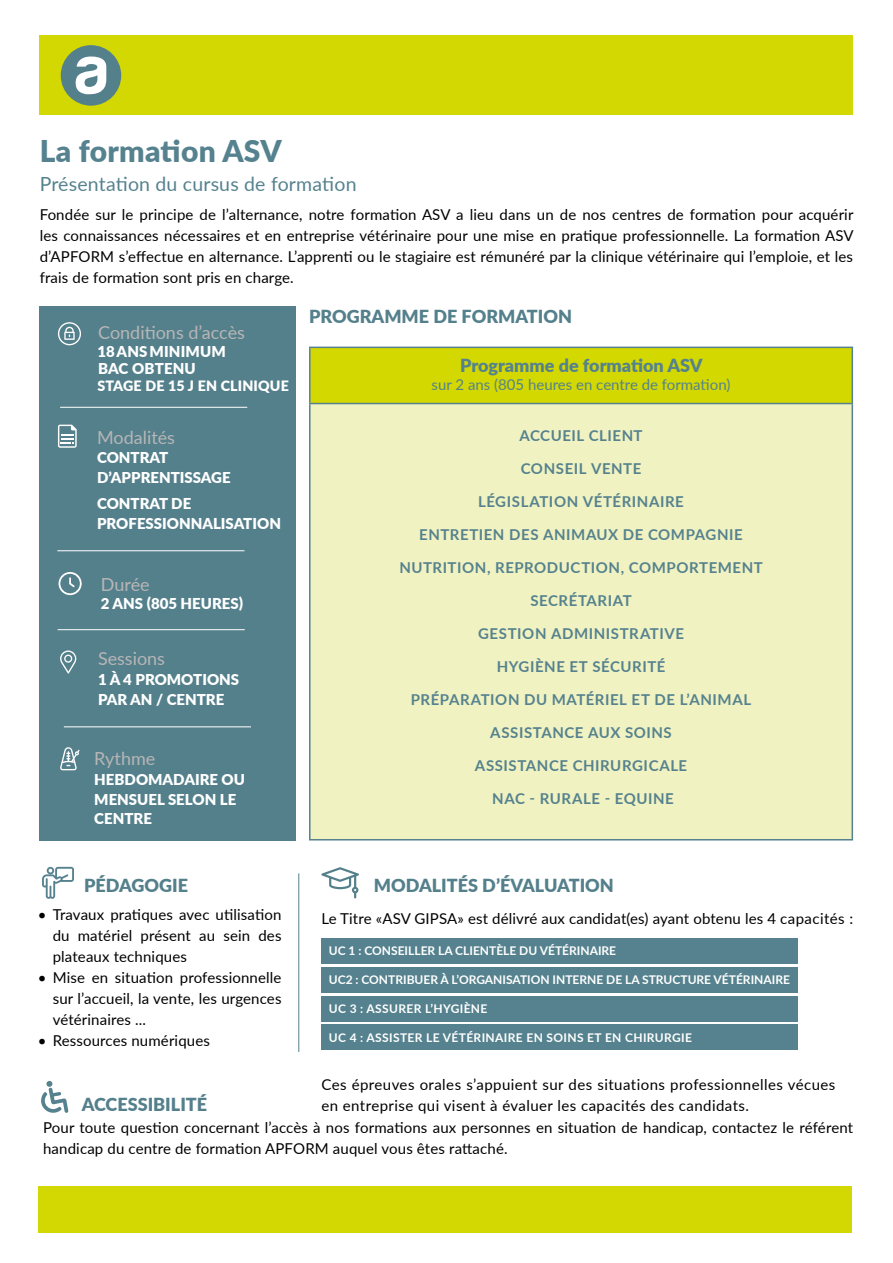
<style>
.page{position:relative;width:893px;height:1263px;background:#fff}
.page>*{position:absolute;margin:0;border:0;box-sizing:border-box;transform-origin:0 0}
.t1{font:900 30px "Lato";letter-spacing:.01em;color:#55828e}
.t2{font:19.5px "Lato";letter-spacing:.01em;color:#55828e}
.t3{font:900 18px "Lato";color:#54808c}
.t4{font:18px "Lato";color:#b7b6b6}
.t5{font:900 18px "Lato";color:#55828e}
.t6{font:15px/21px "Lato";letter-spacing:.01em;color:#000;text-align:justify}
.t7{font:700 15px/33px "Lato";letter-spacing:.035em;color:#55828e;text-align:center}
.t8{font:900 15px/19.8px "Lato";color:#fff}
.t9{font:15px/21px "Lato";letter-spacing:.03em;color:#000}
.t10{font:15px "Lato";color:#55828e}
.t11{font:900 14.25px "Lato";letter-spacing:.01em;color:#fff}
.t12{font:700 12px "Lato";color:#fff}
.t13{font:700 12px "Lato";letter-spacing:.03em;color:#fff}
</style>
<div class="page">
<div style="left:40px;top:36px;width:813px;height:79px;background:#d3d803"></div>
<div style="left:61px;top:45px;width:60px;height:61px;background:#54808c;border-radius:50%"></div>
<svg style="left:76px;top:57px;width:30px;height:37px"></svg>
<hr style="left:299px;top:873px;width:1px;height:179px;background:#54808c">
<div style="left:310px;top:347px;width:542px;height:56px;background:#d3d800"></div>
<div style="left:310px;top:403px;width:542px;height:437px;background:#f1f2c1"></div>
<hr style="left:309px;top:347px;width:544px;height:1px;background:#55828e">
<hr style="left:309px;top:348px;width:2px;height:55px;background:#55828e">
<hr style="left:852px;top:348px;width:1px;height:55px;background:#55828e">
<hr style="left:309px;top:403px;width:544px;height:1px;background:#55828e">
<hr style="left:309px;top:404px;width:2px;height:435px;background:#55828e">
<hr style="left:852px;top:404px;width:1px;height:435px;background:#55828e">
<hr style="left:309px;top:839px;width:544px;height:1px;background:#55828e">
<div style="left:38px;top:1186px;width:814px;height:47px;background:#d3d803"></div>
<div style="left:321px;top:1025px;width:476px;height:25px;background:#55828e"></div>
<div style="left:321px;top:938px;width:476px;height:25px;background:#55828e"></div>
<div style="left:321px;top:967px;width:476px;height:25px;background:#55828e"></div>
<div style="left:321px;top:996px;width:476px;height:25px;background:#55828e"></div>
<svg style="left:321px;top:867px;width:38px;height:31px"></svg>
<svg style="left:42px;top:867px;width:32px;height:32px"></svg>
<svg style="left:41px;top:1081px;width:27px;height:32px"></svg>
<div style="left:40px;top:306px;width:256px;height:534px;background:#54808c"></div>
<svg style="left:60px;top:747px;width:20px;height:23px"></svg>
<hr style="left:58px;top:629px;width:187px;height:1px;background:#fff">
<svg style="left:60px;top:650px;width:16px;height:24px"></svg>
<svg style="left:59px;top:572px;width:23px;height:23px"></svg>
<hr style="left:57px;top:550px;width:187px;height:1px;background:#fff">
<svg style="left:58px;top:425px;width:19px;height:23px"></svg>
<hr style="left:60px;top:407px;width:187px;height:1px;background:#fff">
<svg style="left:58px;top:322px;width:23px;height:23px"></svg>
<hr style="left:64px;top:727px;width:187px;height:1px;background:#fff">
<h1 class="t1" style="left:40px;top:129px;width:244px">La formation ASV</h1>
<h2 class="t2" style="left:40px;top:170px;width:318px">Présentation du cursus de formation</h2>
<p class="t6" style="left:40px;top:203px;width:816px">Fondée sur le principe de l’alternance, notre formation ASV a lieu dans un de nos centres de formation pour acquérir les connaissances nécessaires et en entreprise vétérinaire pour une mise en pratique professionnelle. La formation ASV d’APFORM s’effectue en alternance. L’apprenti ou le stagiaire est rémunéré par la clinique vétérinaire qui l’emploie, et les frais de formation sont pris en charge.</p>
<p class="t3" style="left:309px;top:302px;width:265px">PROGRAMME DE FORMATION</p>
<p class="t4" style="left:98px;top:319px;width:148px">Conditions d’accès</p>
<p class="t8" style="left:98px;top:358px;width:99px">BAC OBTENU</p>
<p class="t8" style="left:97px;top:341px;width:130px">18 ANS MINIMUM</p>
<p class="t11" style="left:97px;top:375px;width:193px">STAGE DE 15 J EN CLINIQUE</p>
<p class="t4" style="left:97px;top:425px;width:79px">Modalités</p>
<p class="t8" style="left:97px;top:447px;width:135px">CONTRAT<br>D’APPRENTISSAGE</p>
<p class="t8" style="left:97px;top:493px;width:185px">CONTRAT DE<br>PROFESSIONNALISATION</p>
<p class="t4" style="left:101px;top:571px;width:50px">Durée</p>
<p class="t8" style="left:101px;top:592px;width:144px">2 ANS (805 HEURES)</p>
<p class="t4" style="left:98px;top:645px;width:69px">Sessions</p>
<p class="t8" style="left:98px;top:669px;width:143px">1 À 4 PROMOTIONS<br>PAR AN / CENTRE</p>
<p class="t4" style="left:94px;top:745px;width:63px">Rythme</p>
<p class="t8" style="left:94px;top:769px;width:152px">HEBDOMADAIRE OU<br>MENSUEL SELON LE<br>CENTRE</p>
<p class="t3" style="left:84px;top:872px;width:105px">PÉDAGOGIE</p>
<p class="t6" style="left:53px;top:903px;width:230px;text-indent:-15px">• Travaux pratiques avec utilisation du matériel présent au sein des plateaux techniques</p>
<p class="t6" style="left:53px;top:966px;width:230px;text-indent:-15px">• Mise en situation professionnelle sur l’accueil, la vente, les urgences vétérinaires ...</p>
<p class="t6" style="left:38px;top:1029px;width:174px">• Ressources numériques</p>
<p class="t3" style="left:82px;top:1091px;width:127px">ACCESSIBILITÉ</p>
<p class="t5" style="left:460px;top:352px;width:244px">Programme de formation ASV</p>
<p class="t10" style="left:432px;top:374px;width:300px">sur 2 ans (805 heures en centre de formation)</p>
<p class="t7" style="left:519px;top:418px;width:125px">ACCUEIL CLIENT</p>
<p class="t7" style="left:521px;top:451px;width:122px">CONSEIL VENTE</p>
<p class="t7" style="left:478px;top:484px;width:207px">LÉGISLATION VÉTÉRINAIRE</p>
<p class="t7" style="left:399px;top:517px;width:365px">ENTRETIEN DES ANIMAUX DE COMPAGNIE<br>NUTRITION, REPRODUCTION, COMPORTEMENT</p>
<p class="t7" style="left:530px;top:583px;width:103px">SECRÉTARIAT</p>
<p class="t7" style="left:478px;top:616px;width:207px">GESTION ADMINISTRATIVE</p>
<p class="t7" style="left:497px;top:649px;width:170px">HYGIÈNE ET SÉCURITÉ</p>
<p class="t7" style="left:411px;top:682px;width:342px">PRÉPARATION DU MATÉRIEL ET DE L’ANIMAL</p>
<p class="t7" style="left:490px;top:715px;width:183px">ASSISTANCE AUX SOINS</p>
<p class="t7" style="left:475px;top:748px;width:214px">ASSISTANCE CHIRURGICALE</p>
<p class="t7" style="left:492px;top:781px;width:183px">NAC - RURALE - EQUINE</p>
<p class="t3" style="left:374px;top:872px;width:242px">MODALITÉS D’ÉVALUATION</p>
<p class="t6" style="left:321px;top:908px;width:533px">Le Titre «ASV GIPSA» est délivré aux candidat(es) ayant obtenu les 4 capacités :</p>
<p class="t12" style="left:329px;top:942px;width:289px">UC 1 : CONSEILLER LA CLIENTÈLE DU VÉTÉRINAIRE</p>
<p class="t12" style="left:329px;top:971px;width:463px">UC2 : CONTRIBUER À L’ORGANISATION INTERNE DE LA STRUCTURE VÉTÉRINAIRE</p>
<p class="t13" style="left:329px;top:1000px;width:160px">UC 3 : ASSURER L’HYGIÈNE</p>
<p class="t13" style="left:329px;top:1029px;width:365px">UC 4 : ASSISTER LE VÉTÉRINAIRE EN SOINS ET EN CHIRURGIE</p>
<p class="t9" style="left:321px;top:1074px;width:516px">Ces épreuves orales s’appuient sur des situations professionnelles vécues en entreprise qui visent à évaluer les capacités des candidats.</p>
<p class="t6" style="left:43px;top:1116px;width:812px">Pour toute question concernant l’accès à nos formations aux personnes en situation de handicap, contactez le référent handicap du centre de formation APFORM auquel vous êtes rattaché.</p>
</div>
